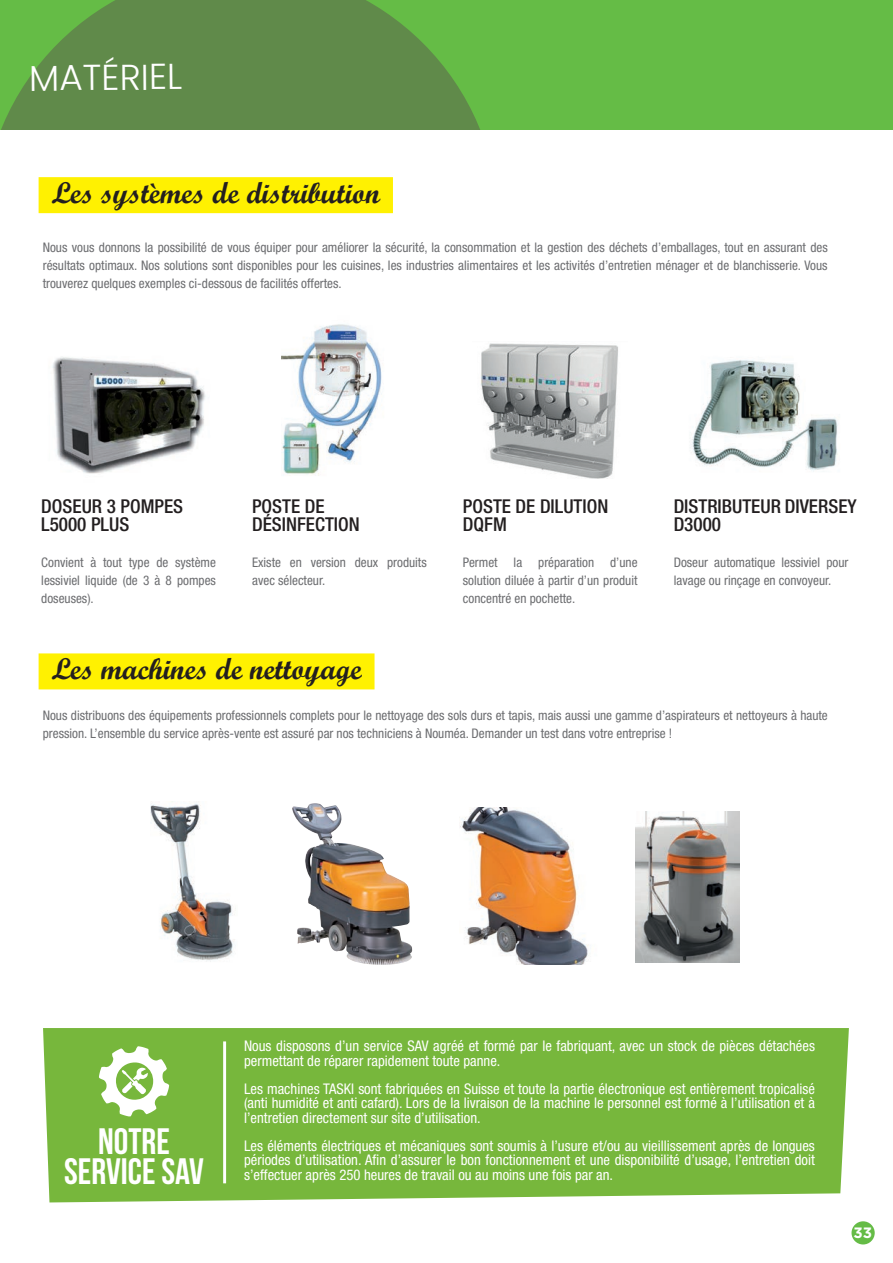
<style>
.page{position:relative;width:893px;height:1263px;background:#fff}
.page>*{position:absolute;margin:0;border:0;box-sizing:border-box;transform-origin:0 0}
.t1{font:700 36.75px/29.4px "Bebas Neue";color:#fff;text-align:center}
.t2{font:300 36px "Poppins";color:#fff}
.t3{font:30px "Script MT Bold";color:#231f20}
.t4{font:500 condensed 19.05px/18px "Helvetica Neue";color:#231f20}
.t5{font:700 15px "Gotham";color:#fff}
.t6{font:condensed 14.7px/14.2px "Helvetica Neue LT Std";color:#fff;text-align:justify}
.t7{font:condensed 13.2px/18px "Helvetica Neue LT Std";color:#6c6d70}
</style>
<div class="page">
<div style="left:0;top:0;width:893px;height:129px;background:#65bc46"></div>
<svg style="left:1px;top:0;width:479px;height:129px;fill:#608a4a"></svg>
<div style="left:43px;top:1028px;width:806px;height:174px;background:#77b73c"></div>
<svg style="left:99px;top:1046px;width:70px;height:70px"></svg>
<hr style="left:223px;top:1041px;width:3px;height:142px;background:#fff">
<img style="left:460px;top:807px;width:129px;height:158px">
<img style="left:292px;top:803px;width:120px;height:162px">
<img style="left:636px;top:811px;width:103px;height:151px">
<img style="left:150px;top:801px;width:86px;height:161px">
<div style="left:39px;top:653px;width:336px;height:36px;background:#fff101"></div>
<div style="left:39px;top:177px;width:354px;height:36px;background:#fff101"></div>
<img style="left:282px;top:324px;width:100px;height:152px">
<img style="left:52px;top:357px;width:154px;height:117px">
<img style="left:481px;top:343px;width:137px;height:135px">
<img style="left:690px;top:360px;width:148px;height:112px">
<div style="left:851px;top:1221px;width:24px;height:23px;background:#65bc46;border-radius:50%"></div>
<h2 class="t2" style="left:29px;top:56px;width:155px">MATÉRIEL</h2>
<h3 class="t3" style="left:51px;top:174px;width:330px">Les systèmes de distribution</h3>
<p class="t7" style="left:43px;top:238px;width:786px;text-align:justify">Nous vous donnons la possibilité de vous équiper pour améliorer la sécurité, la consommation et la gestion des déchets d’emballages, tout en assurant des résultats optimaux. Nos solutions sont disponibles pour les cuisines, les industries alimentaires et les activités d’entretien ménager et de blanchisserie. Vous trouverez quelques exemples ci-dessous de facilités offertes.</p>
<h3 class="t4" style="left:41px;top:497px;width:143px">DOSEUR 3 POMPES<br>L5000 PLUS</h3>
<p class="t7" style="left:41px;top:553px;width:176px;text-align:justify">Convient à tout type de système lessiviel liquide (de 3 à 8 pompes doseuses).</p>
<h3 class="t4" style="left:252px;top:497px;width:109px">POSTE DE<br>DÉSINFECTION</h3>
<p class="t7" style="left:252px;top:553px;width:176px">Existe en version deux produits avec sélecteur.</p>
<h3 class="t3" style="left:51px;top:650px;width:312px">Les machines de nettoyage</h3>
<h3 class="t4" style="left:463px;top:497px;width:147px">POSTE DE DILUTION<br>DQFM</h3>
<p class="t7" style="left:463px;top:553px;width:176px;text-align:justify">Permet la préparation d’une solution diluée à partir d’un produit concentré en pochette.</p>
<h3 class="t4" style="left:674px;top:497px;width:185px">DISTRIBUTEUR DIVERSEY<br>D3000</h3>
<p class="t7" style="left:674px;top:553px;width:176px">Doseur automatique lessiviel pour lavage ou rinçage en convoyeur.</p>
<p class="t7" style="left:43px;top:706px;width:787px">Nous distribuons des équipements professionnels complets pour le nettoyage des sols durs et tapis, mais aussi une gamme d’aspirateurs et nettoyeurs à haute pression. L’ensemble du service après-vente est assuré par nos techniciens à Nouméa. Demander un test dans votre entreprise !</p>
<h1 class="t1" style="left:64px;top:1126px;width:141px">NOTRE<br>SERVICE SAV</h1>
<p class="t6" style="left:244px;top:1039px;width:572px">Nous disposons d’un service SAV agréé et formé par le fabriquant, avec un stock de pièces détachées permettant de réparer rapidement toute panne.</p>
<p class="t6" style="left:244px;top:1082px;width:572px">Les machines TASKI sont fabriquées en Suisse et toute la partie électronique est entièrement tropicalisé (anti humidité et anti cafard). Lors de la livraison de la machine le personnel est formé à l’utilisation et à l’entretien directement sur site d’utilisation.</p>
<p class="t6" style="left:244px;top:1139px;width:572px">Les éléments électriques et mécaniques sont soumis à l’usure et/ou au vieillissement après de longues périodes d’utilisation. Afin d’assurer le bon fonctionnement et une disponibilité d’usage, l’entretien doit s’effectuer après 250 heures de travail ou au moins une fois par an.</p>
<p class="t5" style="left:854px;top:1224px;width:20px">33</p>
</div>
